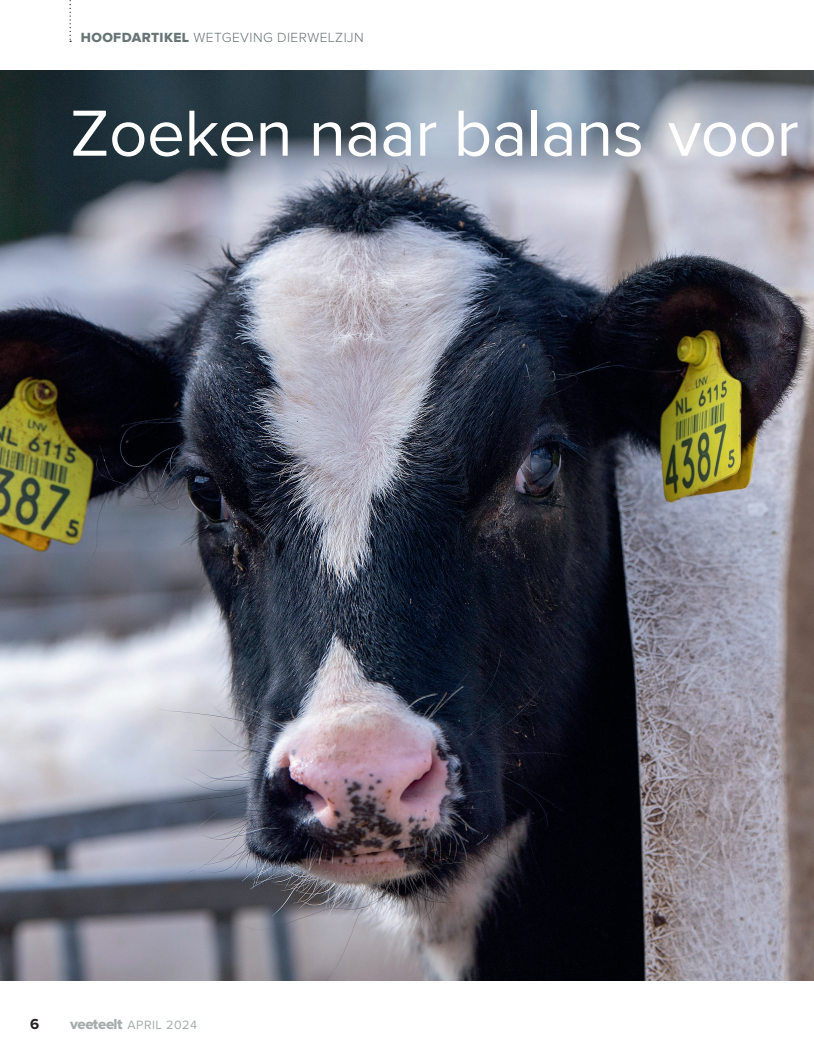
<style>
.page{position:relative;width:814px;height:1051px;background:#fff}
.page>*{position:absolute;margin:0;border:0;box-sizing:border-box;transform-origin:0 0}
.t1{font:67.5px "Proxima Nova";letter-spacing:-.01em;color:#fff}
.t2{font:700 15px "Proxima Nova";color:#231f20}
.t3{font:300 13.75px "Proxima Nova";letter-spacing:.03em;color:#687575}
.t4{font:12.5px "Proxima Nova";letter-spacing:.04em;color:#a6acac}
.s1{font-family:"Proxima Nova Extrabld";font-weight:400}
.s2{font-family:"Proxima Nova Extrabld";font-size:15px}
</style>
<div class="page">
<img style="left:0;top:231px;width:813px;height:750px">
<svg style="left:0;top:70px;width:813px;height:161px;background:#717b87"></svg>
<svg style="left:70px;top:0;width:1px;height:42px"></svg>
<p class="t3" style="left:81px;top:29px;width:284px"><span class="s1">HOOFDARTIKEL</span> WETGEVING DIERWELZIJN</p>
<h1 class="t1" style="left:70px;top:94px;width:730px">Zoeken naar balans voor</h1>
<p class="t2" style="left:30px;top:1015px;width:11px">6</p>
<p class="t4" style="left:70px;top:1018px;width:128px"><span class="s2">veeteelt</span> APRIL 2024</p>
</div>
